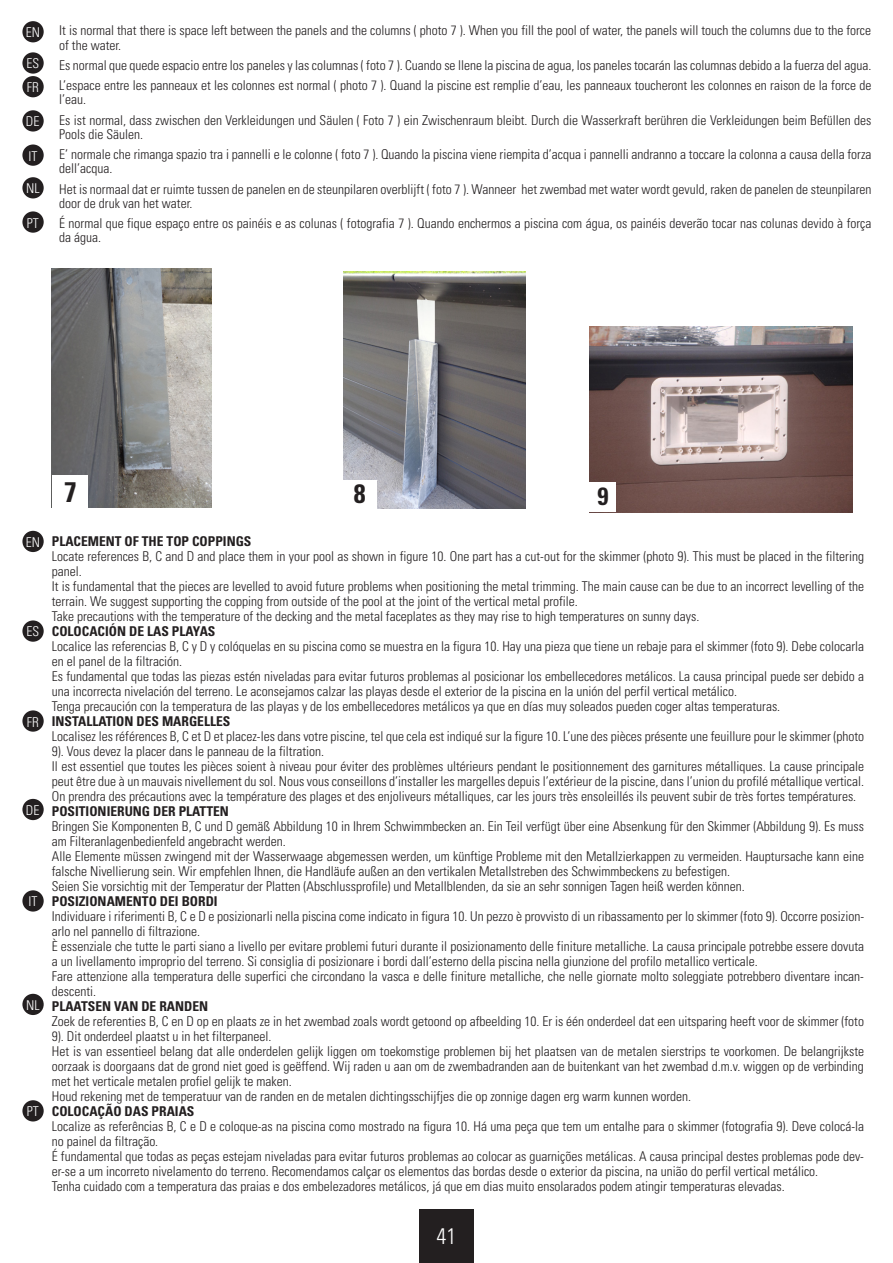
<style>
.page{position:relative;width:893px;height:1263px;background:#fff}
.page>*{position:absolute;margin:0;border:0;box-sizing:border-box;transform-origin:0 0}
.t1{font:700 condensed 28.35px "Univers";color:#231f20}
.t2{font:700 condensed 26.55px "Univers";color:#231f20}
.t3{font:700 condensed 24.9px "Univers";color:#231f20}
.t4{font:300 condensed 22.5px "Univers";color:#fff}
.t5{font:300 condensed 13.5px/15px "Univers";color:#231f20}
.t6{font:700 condensed 13.5px "Univers";color:#231f20}
.t7{font:300 condensed 13.5px/24px "Univers";color:#fff}
</style>
<div class="page">
<div style="left:419px;top:1209px;width:54px;height:54px;background:#231f20"></div>
<img style="left:52px;top:269px;width:159px;height:238px">
<div style="left:22px;top:21px;width:22px;height:21px;background:#231f20;border-radius:50%"></div>
<div style="left:22px;top:52px;width:22px;height:22px;background:#231f20;border-radius:50%"></div>
<div style="left:22px;top:76px;width:22px;height:21px;background:#231f20;border-radius:50%"></div>
<div style="left:22px;top:110px;width:22px;height:22px;background:#231f20;border-radius:50%"></div>
<div style="left:22px;top:177px;width:22px;height:21px;background:#231f20;border-radius:50%"></div>
<div style="left:22px;top:211px;width:22px;height:22px;background:#231f20;border-radius:50%"></div>
<div style="left:22px;top:144px;width:22px;height:22px;background:#231f20;border-radius:50%"></div>
<div style="left:52px;top:475px;width:35px;height:34px;background:#fff"></div>
<img style="left:343px;top:272px;width:182px;height:237px">
<img style="left:590px;top:326px;width:262px;height:186px">
<div style="left:343px;top:480px;width:34px;height:30px;background:#fff"></div>
<div style="left:589px;top:483px;width:27px;height:29px;background:#fff"></div>
<div style="left:22px;top:531px;width:22px;height:21px;background:#231f20;border-radius:50%"></div>
<div style="left:22px;top:620px;width:22px;height:22px;background:#231f20;border-radius:50%"></div>
<div style="left:22px;top:710px;width:22px;height:22px;background:#231f20;border-radius:50%"></div>
<div style="left:22px;top:799px;width:22px;height:21px;background:#231f20;border-radius:50%"></div>
<div style="left:22px;top:994px;width:22px;height:21px;background:#231f20;border-radius:50%"></div>
<div style="left:22px;top:1100px;width:22px;height:21px;background:#231f20;border-radius:50%"></div>
<div style="left:22px;top:890px;width:22px;height:21px;background:#231f20;border-radius:50%"></div>
<p class="t7" style="left:26px;top:20px;width:16px">EN</p>
<p class="t7" style="left:27px;top:51px;width:14px">ES<br>FR</p>
<p class="t7" style="left:26px;top:109px;width:15px">DE</p>
<p class="t7" style="left:28px;top:144px;width:10px">IT</p>
<p class="t7" style="left:26px;top:176px;width:15px">NL</p>
<p class="t7" style="left:27px;top:211px;width:13px">PT</p>
<p class="t5" style="left:59px;top:23px;width:813px;line-height:14.2px">It is normal that there is space left between the panels and the columns ( photo 7 ). When you fill the pool of water, the panels will touch the columns due to the force of the water.</p>
<p class="t5" style="left:59px;top:55px;width:814px;line-height:20.2px">Es normal que quede espacio entre los paneles y las columnas ( foto 7 ). Cuando se llene la piscina de agua, los paneles tocarán las columnas debido a la fuerza del agua.<br>L’espace entre les panneaux et les colonnes est normal ( photo 7 ). Quand la piscine est remplie d’eau, les panneaux toucheront les colonnes en raison de la force de</p>
<p class="t5" style="left:59px;top:89px;width:814px;line-height:20.2px">l’eau.<br>Es ist normal, dass zwischen den Verkleidungen und Säulen ( Foto 7 ) ein Zwischenraum bleibt. Durch die Wasserkraft berühren die Verkleidungen beim Befüllen des</p>
<p class="t5" style="left:59px;top:124px;width:814px;line-height:20.2px">Pools die Säulen.<br>E’ normale che rimanga spazio tra i pannelli e le colonne ( foto 7 ). Quando la piscina viene riempita d’acqua i pannelli andranno a toccare la colonna a causa della forza</p>
<p class="t5" style="left:59px;top:158px;width:814px;line-height:20.2px">dell’acqua.<br>Het is normaal dat er ruimte tussen de panelen en de steunpilaren overblijft ( foto 7 ). Wanneer het zwembad met water wordt gevuld, raken de panelen de steunpilaren</p>
<p class="t5" style="left:59px;top:193px;width:814px;line-height:20.2px">door de druk van het water.<br>É normal que fique espaço entre os painéis e as colunas ( fotografia 7 ). Quando enchermos a piscina com água, os painéis deverão tocar nas colunas devido à força</p>
<p class="t5" style="left:59px;top:230px;width:43px">da água.</p>
<p class="t7" style="left:26px;top:530px;width:16px">EN</p>
<p class="t7" style="left:27px;top:619px;width:14px">ES</p>
<p class="t7" style="left:27px;top:709px;width:14px">FR</p>
<p class="t7" style="left:26px;top:798px;width:15px">DE</p>
<p class="t7" style="left:28px;top:889px;width:10px">IT</p>
<p class="t7" style="left:26px;top:993px;width:15px">NL</p>
<p class="t7" style="left:27px;top:1099px;width:13px">PT</p>
<h1 class="t1" style="left:64px;top:475px;width:14px">7</h1>
<h2 class="t2" style="left:354px;top:477px;width:13px">8</h2>
<h3 class="t3" style="left:597px;top:481px;width:13px">9</h3>
<p class="t6" style="left:52px;top:533px;width:201px">PLACEMENT OF THE TOP COPPINGS</p>
<p class="t5" style="left:52px;top:549px;width:814px">Locate references B, C and D and place them in your pool as shown in figure 10. One part has a cut-out for the skimmer (photo 9). This must be placed in the filtering panel.<br>It is fundamental that the pieces are levelled to avoid future problems when positioning the metal trimming. The main cause can be due to an incorrect levelling of the terrain. We suggest supporting the copping from outside of the pool at the joint of the vertical metal profile.<br>Take precautions with the temperature of the decking and the metal faceplates as they may rise to high temperatures on sunny days.</p>
<p class="t6" style="left:52px;top:623px;width:165px">COLOCACIÓN DE LAS PLAYAS</p>
<p class="t5" style="left:52px;top:639px;width:814px">Localice las referencias B, C y D y colóquelas en su piscina como se muestra en la figura 10. Hay una pieza que tiene un rebaje para el skimmer (foto 9). Debe colocarla en el panel de la filtración.<br>Es fundamental que todas las piezas estén niveladas para evitar futuros problemas al posicionar los embellecedores metálicos. La causa principal puede ser debido a una incorrecta nivelación del terreno. Le aconsejamos calzar las playas desde el exterior de la piscina en la unión del perfil vertical metálico.<br>Tenga precaución con la temperatura de las playas y de los embellecedores metálicos ya que en días muy soleados pueden coger altas temperaturas.</p>
<p class="t6" style="left:52px;top:713px;width:180px">INSTALLATION DES MARGELLES</p>
<p class="t5" style="left:52px;top:729px;width:814px">Localisez les références B, C et D et placez-les dans votre piscine, tel que cela est indiqué sur la figure 10. L’une des pièces présente une feuillure pour le skimmer (photo 9). Vous devez la placer dans le panneau de la filtration.<br>Il est essentiel que toutes les pièces soient à niveau pour éviter des problèmes ultérieurs pendant le positionnement des garnitures métalliques. La cause principale peut être due à un mauvais nivellement du sol. Nous vous conseillons d’installer les margelles depuis l’extérieur de la piscine, dans l’union du profilé métallique vertical.<br>On prendra des précautions avec la température des plages et des enjoliveurs métalliques, car les jours très ensoleillés ils peuvent subir de très fortes températures.</p>
<p class="t6" style="left:52px;top:803px;width:178px">POSITIONIERUNG DER PLATTEN</p>
<p class="t5" style="left:52px;top:819px;width:814px">Bringen Sie Komponenten B, C und D gemäß Abbildung 10 in Ihrem Schwimmbecken an. Ein Teil verfügt über eine Absenkung für den Skimmer (Abbildung 9). Es muss am Filteranlagenbedienfeld angebracht werden.<br>Alle Elemente müssen zwingend mit der Wasserwaage abgemessen werden, um künftige Probleme mit den Metallzierkappen zu vermeiden. Hauptursache kann eine falsche Nivellierung sein. Wir empfehlen Ihnen, die Handläufe außen an den vertikalen Metallstreben des Schwimmbeckens zu befestigen.<br>Seien Sie vorsichtig mit der Temperatur der Platten (Abschlussprofile) und Metallblenden, da sie an sehr sonnigen Tagen heiß werden können.</p>
<p class="t6" style="left:52px;top:893px;width:167px">POSIZIONAMENTO DEI BORDI</p>
<p class="t5" style="left:52px;top:909px;width:814px">Individuare i riferimenti B, C e D e posizionarli nella piscina come indicato in figura 10. Un pezzo è provvisto di un ribassamento per lo skimmer (foto 9). Occorre posizion&shy;arlo nel pannello di filtrazione.<br>È essenziale che tutte le parti siano a livello per evitare problemi futuri durante il posizionamento delle finiture metalliche. La causa principale potrebbe essere dovuta a un livellamento improprio del terreno. Si consiglia di posizionare i bordi dall’esterno della piscina nella giunzione del profilo metallico verticale.<br>Fare attenzione alla temperatura delle superfici che circondano la vasca e delle finiture metalliche, che nelle giornate molto soleggiate potrebbero diventare incan&shy;descenti.</p>
<p class="t6" style="left:52px;top:998px;width:158px">PLAATSEN VAN DE RANDEN</p>
<p class="t5" style="left:52px;top:1014px;width:814px">Zoek de referenties B, C en D op en plaats ze in het zwembad zoals wordt getoond op afbeelding 10. Er is één onderdeel dat een uitsparing heeft voor de skimmer (foto 9). Dit onderdeel plaatst u in het filterpaneel.<br>Het is van essentieel belang dat alle onderdelen gelijk liggen om toekomstige problemen bij het plaatsen van de metalen sierstrips te voorkomen. De belangrijkste oorzaak is doorgaans dat de grond niet goed is geëffend. Wij raden u aan om de zwembadranden aan de buitenkant van het zwembad d.m.v. wiggen op de verbinding met het verticale metalen profiel gelijk te maken.<br>Houd rekening met de temperatuur van de randen en de metalen dichtingsschijfjes die op zonnige dagen erg warm kunnen worden.</p>
<p class="t6" style="left:52px;top:1103px;width:144px">COLOCAÇÃO DAS PRAIAS</p>
<p class="t5" style="left:52px;top:1119px;width:814px">Localize as referências B, C e D e coloque-as na piscina como mostrado na figura 10. Há uma peça que tem um entalhe para o skimmer (fotografia 9). Deve colocá-la no painel da filtração.<br>É fundamental que todas as peças estejam niveladas para evitar futuros problemas ao colocar as guarnições metálicas. A causa principal destes problemas pode dev&shy;er-se a um incorreto nivelamento do terreno. Recomendamos calçar os elementos das bordas desde o exterior da piscina, na união do perfil vertical metálico.<br>Tenha cuidado com a temperatura das praias e dos embelezadores metálicos, já que em dias muito ensolarados podem atingir temperaturas elevadas.</p>
<h3 class="t4" style="left:436px;top:1222px;width:21px">41</h3>
</div>
